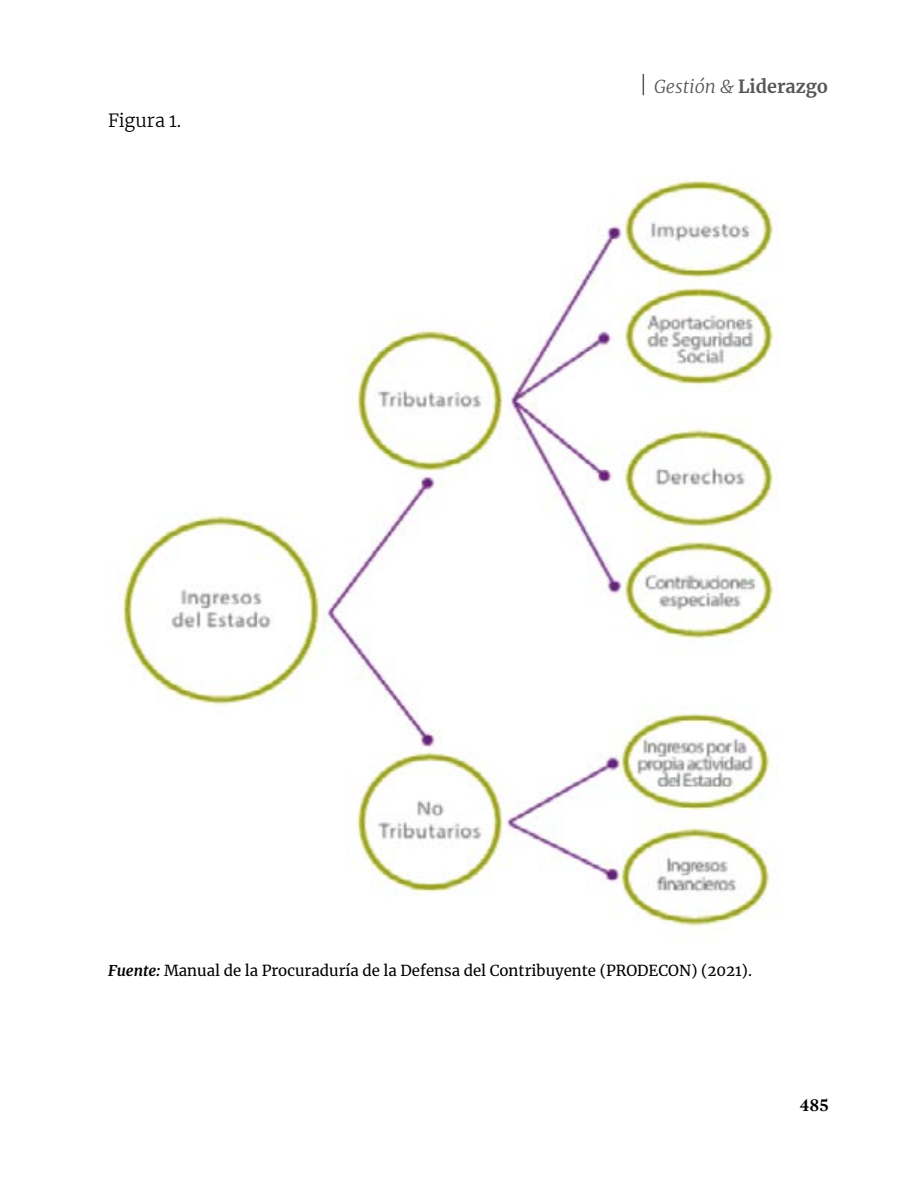
<style>
.page{position:relative;width:918px;height:1188px;background:#fff}
.page>*{position:absolute;margin:0;border:0;box-sizing:border-box;transform-origin:0 0}
.t1{font:700 18px "Merriweather";color:#575756}
.t2{font:300 18px "Merriweather";color:#000}
.t3{font:700 18px "Gandhi Serif";color:#000}
.t4{font:15px "Merriweather";color:#000}
.s1{font-weight:300;font-style:italic}
.s2{font-weight:700;font-style:italic}
</style>
<div class="page">
<svg style="left:643px;top:74px;width:1px;height:21px"></svg>
<img style="left:122px;top:176px;width:656px;height:751px">
<p class="t2" style="left:108px;top:108px;width:75px">Figura 1.</p>
<p class="t1" style="left:654px;top:74px;width:176px"><span class="s1">Gestión &amp;</span> Liderazgo</p>
<p class="t4" style="left:108px;top:961px;width:646px"><span class="s2">Fuente:</span> Manual de la Procuraduría de la Defensa del Contribuyente (PRODECON) (2021).</p>
<p class="t3" style="left:799px;top:1094px;width:31px">485</p>
</div>
